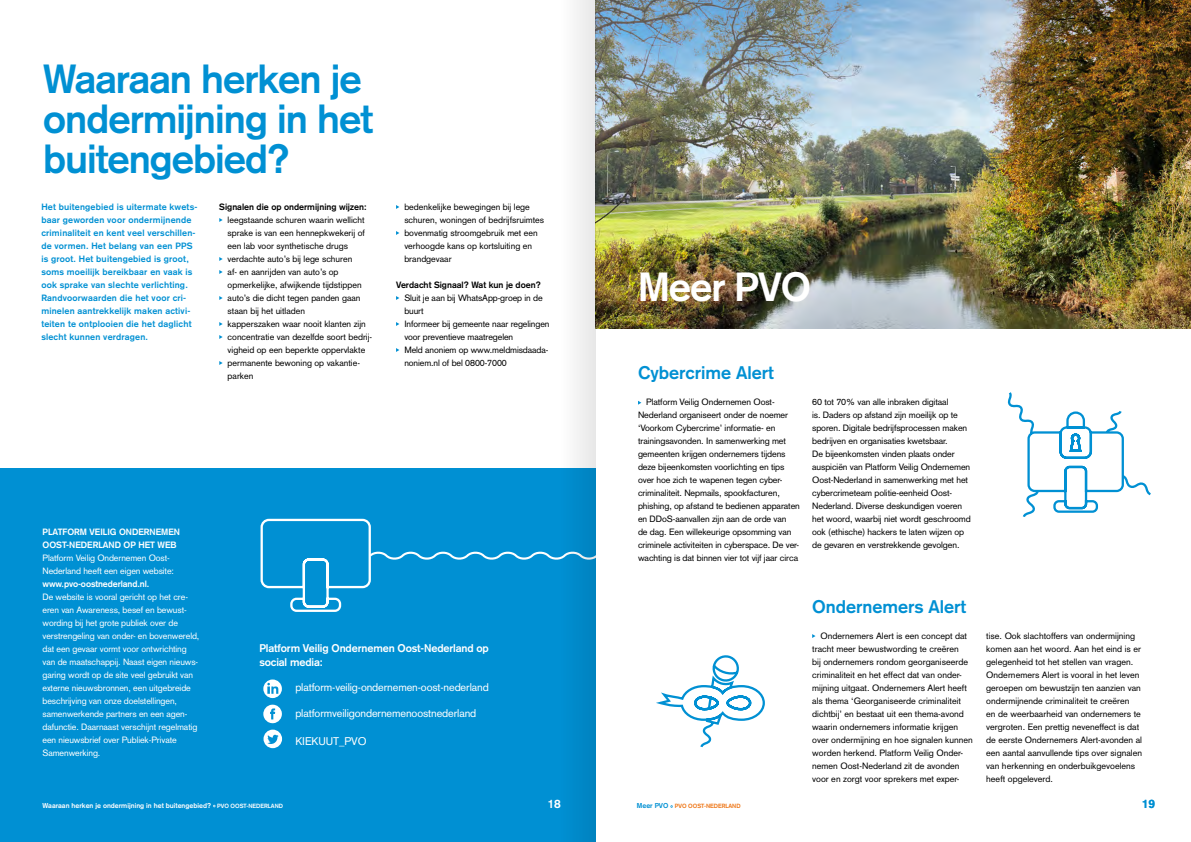
<style>
.page{position:relative;width:1191px;height:842px;background:#fff}
.page>*{position:absolute;margin:0;border:0;box-sizing:border-box;transform-origin:0 0}
.t1{font:700 40px/40px "Akzidenz Grotesk";letter-spacing:-.025em;color:#0090d3}
.t2{font:700 40px "Akzidenz Grotesk";letter-spacing:-.025em;color:#fff}
.t3{font:700 18px "Akzidenz Grotesk";color:#0090d3}
.t4{font:700 12px "Akzidenz Grotesk";color:#fff}
.t5{font:700 12px "Akzidenz Grotesk";color:#0090d3}
.t6{font:11px "Akzidenz Grotesk";letter-spacing:-.01em;color:#fff}
.t7{font:700 11px/14px "Akzidenz Grotesk";letter-spacing:-.01em;color:#fff}
.t8{font:9px/13px "Akzidenz Grotesk";color:#000}
.t9{font:9px/13px "Akzidenz Grotesk";letter-spacing:-.01em;color:#fff}
.t10{font:700 9px/13px "Akzidenz Grotesk";letter-spacing:.02em;color:#0090d3}
.t11{font:700 9px/13px "Akzidenz Grotesk";color:#fff}
.t12{font:700 9px "Akzidenz Grotesk";color:#000}
.t13{font:700 7px "Akzidenz Grotesk";color:#fff}
.t14{font:700 6px "Akzidenz Grotesk";color:#ee7515}
.s1{font-size:6px}
.s2{font-size:7px;color:#0090d3}
</style>
<div class="page">
<div style="left:0;top:468px;width:595px;height:374px;background:#0090d3"></div>
<svg style="left:219px;top:218px;width:4px;height:4px"></svg>
<svg style="left:219px;top:257px;width:4px;height:4px"></svg>
<svg style="left:219px;top:270px;width:4px;height:4px"></svg>
<svg style="left:219px;top:296px;width:4px;height:4px"></svg>
<svg style="left:219px;top:322px;width:4px;height:4px"></svg>
<svg style="left:219px;top:335px;width:4px;height:4px"></svg>
<svg style="left:219px;top:361px;width:4px;height:4px"></svg>
<svg style="left:263px;top:679px;width:19px;height:19px"></svg>
<svg style="left:263px;top:704px;width:19px;height:20px"></svg>
<svg style="left:263px;top:730px;width:19px;height:18px"></svg>
<svg style="left:260px;top:518px;width:336px;height:95px"></svg>
<img style="left:595px;top:0;width:596px;height:329px">
<svg style="left:1007px;top:392px;width:144px;height:125px"></svg>
<svg style="left:657px;top:655px;width:108px;height:93px"></svg>
<svg style="left:559px;top:0;width:36px;height:842px"></svg>
<h1 class="t1" style="left:43px;top:59px;width:331px">Waaraan herken je ondermijning in het buitengebied?</h1>
<p class="t10" style="left:41px;top:201px;width:157px">Het buitengebied is uitermate kwets&shy;baar geworden voor ondermijnende criminaliteit en kent veel verschillen&shy;de vormen. Het belang van een PPS is groot. Het buitengebied is groot, soms moeilijk bereikbaar en vaak is ook sprake van slechte verlichting.<br>Randvoorwaarden die het voor cri&shy;minelen aantrekkelijk maken activi&shy;teiten te ontplooien die het daglicht slecht kunnen verdragen.</p>
<p class="t12" style="left:219px;top:202px;width:149px">Signalen die op ondermijning wijzen:</p>
<p class="t8" style="left:228px;top:214px;width:146px">leegstaande schuren waarin wellicht sprake is van een hennepkwekerij of een lab voor synthetische drugs verdachte auto’s bij lege schuren<br>af- en aanrijden van auto’s op opmerkelijke, afwijkende tijdstippen auto’s die dicht tegen panden gaan staan bij het uitladen<br>kapperszaken waar nooit klanten zijn concentratie van dezelfde soort bedrij&shy;vigheid op een beperkte oppervlakte permanente bewoning op vakantie&shy;parken</p>
<p class="t8" style="left:404px;top:201px;width:141px">bedenkelijke bewegingen bij lege schuren, woningen of bedrijfsruimtes bovenmatig stroomgebruik met een verhoogde kans op kortsluiting en brandgevaar</p>
<p class="t12" style="left:396px;top:280px;width:146px">Verdacht Signaal? Wat kun je doen?</p>
<p class="t8" style="left:404px;top:292px;width:147px">Sluit je aan bij WhatsApp-groep in de buurt<br>Informeer bij gemeente naar regelingen voor preventieve maatregelen<br>Meld anoniem op www.meldmisdaada&shy;noniem.nl of bel 0800-7000</p>
<p class="t11" style="left:43px;top:526px;width:139px">PLATFORM VEILIG ONDERNEMEN<br>OOST-NEDERLAND OP HET WEB</p>
<p class="t9" style="left:43px;top:552px;width:133px">Platform Veilig Ondernemen Oost-<br>Nederland heeft een eigen website:</p>
<p class="t11" style="left:43px;top:578px;width:108px">www.pvo-oostnederland.nl.</p>
<p class="t9" style="left:43px;top:591px;width:158px">De website is vooral gericht op het cre&shy;ëren van Awareness, besef en bewust&shy;wording bij het grote publiek over de verstrengeling van onder- en bovenwereld, dat een gevaar vormt voor ontwrichting van de maatschappij. Naast eigen nieuws&shy;garing wordt op de site veel gebruikt van externe nieuwsbronnen, een uitgebreide beschrijving van onze doelstellingen, samenwerkende partners en een agen&shy;dafunctie. Daarnaast verschijnt regelmatig een nieuwsbrief over Publiek-Private Samenwerking.</p>
<p class="t7" style="left:259px;top:641px;width:231px">Platform Veilig Ondernemen Oost-Nederland op social media:</p>
<p class="t6" style="left:295px;top:681px;width:195px">platform-veilig-ondernemen-oost-nederland</p>
<p class="t6" style="left:295px;top:707px;width:182px">platformveiligondernemenoostnederland</p>
<p class="t6" style="left:295px;top:735px;width:73px">KIEKUUT_PVO</p>
<h1 class="t2" style="left:638px;top:264px;width:175px">Meer PVO</h1>
<h2 class="t3" style="left:638px;top:362px;width:137px">Cybercrime Alert</h2>
<p class="t8" style="left:638px;top:396px;width:163px;text-indent:8px">Platform Veilig Ondernemen Oost-Nederland organiseert onder de noemer ‘Voorkom Cybercrime’ informatie- en trainingsavonden. In samenwerking met gemeenten krijgen ondernemers tijdens deze bijeenkomsten voorlichting en tips over hoe zich te wapenen tegen cyber&shy;criminaliteit. Nepmails, spookfacturen, phishing, op afstand te bedienen apparaten en DDoS-aanvallen zijn aan de orde van<br>de dag. Een willekeurige opsomming van criminele activiteiten in cyberspace. De ver&shy;wachting is dat binnen vier tot vijf jaar circa</p>
<p class="t8" style="left:812px;top:396px;width:160px">60 tot 70% van alle inbraken digitaal<br>is. Daders op afstand zijn moeilijk op te sporen. Digitale bedrijfsprocessen maken bedrijven en organisaties kwetsbaar.<br>De bijeenkomsten vinden plaats onder auspiciën van Platform Veilig Ondernemen Oost-Nederland in samenwerking met het cybercrimeteam politie-eenheid Oost-Nederland. Diverse deskundigen voeren het woord, waarbij niet wordt geschroomd ook (ethische) hackers te laten wijzen op de gevaren en verstrekkende gevolgen.</p>
<h2 class="t3" style="left:812px;top:596px;width:156px">Ondernemers Alert</h2>
<p class="t8" style="left:812px;top:630px;width:162px;text-indent:8px">Ondernemers Alert is een concept dat tracht meer bewustwording te creëren<br>bij ondernemers rondom georganiseerde criminaliteit en het effect dat van onder&shy;mijning uitgaat. Ondernemers Alert heeft als thema ‘Georganiseerde criminaliteit dichtbij’ en bestaat uit een thema-avond waarin ondernemers informatie krijgen over ondermijning en hoe signalen kunnen worden herkend. Platform Veilig Onder&shy;nemen Oost-Nederland zit de avonden voor en zorgt voor sprekers met exper-</p>
<p class="t8" style="left:986px;top:630px;width:157px">tise. Ook slachtoffers van ondermijning komen aan het woord. Aan het eind is er gelegenheid tot het stellen van vragen.<br>Ondernemers Alert is vooral in het leven geroepen om bewustzijn ten aanzien van ondermijnende criminaliteit te creëren<br>en de weerbaarheid van ondernemers te vergroten. Een prettig neveneffect is dat de eerste Ondernemers Alert-avonden al een aantal aanvullende tips over signalen van herkenning en onderbuikgevoelens heeft opgeleverd.</p>
<p class="t13" style="left:43px;top:802px;width:242px">Waaraan herken je ondermijning in het buitengebied? <span class="s1">PVO OOST-NEDERLAND</span></p>
<h3 class="t4" style="left:547px;top:797px;width:15px">18</h3>
<p class="t14" style="left:637px;top:803px;width:105px"><span class="s2">Meer PVO</span> PVO OOST-NEDERLAND</p>
<h3 class="t5" style="left:1141px;top:797px;width:15px">19</h3>
</div>
